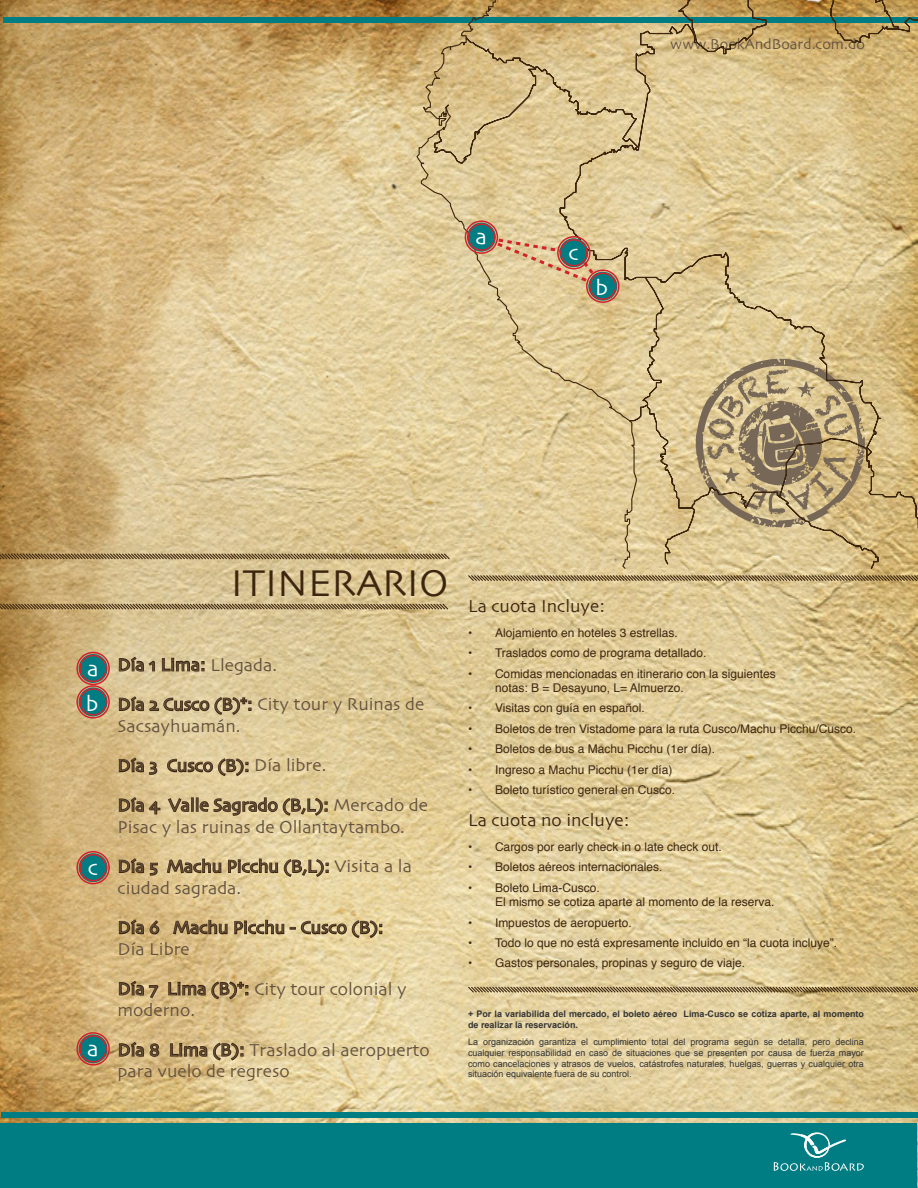
<style>
.page{position:relative;width:918px;height:1188px;background:#fff}
.page>*{position:absolute;margin:0;border:0;box-sizing:border-box;transform-origin:0 0}
.t1{font:39px "Skia";color:#3d260f}
.t2{font:22.5px/35px "Skia";color:#fff}
.t3{font:18px/21.6px "Skia";color:#64523f}
.t4{font:18px "Skia";color:#3d260f}
.t5{font:15px "Skia";color:#64523f}
.t6{font:12px/14.4px "Helvetica";color:#3d260f}
.t7{font:9px/10.8px "Arial";color:#333;text-align:justify}
.t8{font:700 9px/10.8px "Arial";color:#333}
</style>
<div class="page">
<img style="left:0;top:0;width:918px;height:1188px">
<div style="left:1px;top:1123px;width:916px;height:65px;background:#007d83"></div>
<div style="left:1px;top:1112px;width:917px;height:6px;background:#007d83"></div>
<div style="left:3px;top:17px;width:915px;height:5px;background:#007d83"></div>
<svg style="left:774px;top:1132px;width:90px;height:39px"></svg>
<svg style="left:118px;top:656px;width:210px;height:178px;background:#cfbb8c"></svg>
<svg style="left:118px;top:846px;width:264px;height:105px;background:#d2ba88"></svg>
<svg style="left:118px;top:980px;width:41px;height:19px"></svg>
<svg style="left:168px;top:980px;width:80px;height:32px;background:#b99d6c"></svg>
<svg style="left:118px;top:1041px;width:42px;height:17px"></svg>
<svg style="left:169px;top:1042px;width:75px;height:31px;background:#baa071"></svg>
<svg style="left:383px;top:0;width:535px;height:570px;background:#d3be8b"></svg>
<svg style="left:79px;top:654px;width:29px;height:29px"></svg>
<div style="left:76px;top:652px;width:34px;height:33px;border:1px solid #d2232a;border-radius:50%"></div>
<div style="left:79px;top:655px;width:28px;height:27px;border:1px solid #d2232a;border-radius:50%"></div>
<svg style="left:79px;top:687px;width:29px;height:29px"></svg>
<div style="left:76px;top:685px;width:34px;height:34px;border:1px solid #d2232a;border-radius:50%"></div>
<div style="left:79px;top:688px;width:28px;height:28px;border:1px solid #d2232a;border-radius:50%"></div>
<svg style="left:79px;top:853px;width:29px;height:29px"></svg>
<div style="left:76px;top:851px;width:34px;height:33px;border:1px solid #d2232a;border-radius:50%"></div>
<div style="left:79px;top:854px;width:28px;height:27px;border:1px solid #d2232a;border-radius:50%"></div>
<svg style="left:79px;top:1034px;width:29px;height:29px"></svg>
<div style="left:76px;top:1032px;width:34px;height:34px;border:1px solid #d2232a;border-radius:50%"></div>
<div style="left:79px;top:1035px;width:28px;height:28px;border:1px solid #d2232a;border-radius:50%"></div>
<svg style="left:467px;top:574px;width:451px;height:8px;background:#a58e64"></svg>
<svg style="left:0;top:602px;width:450px;height:9px;background:#a79065"></svg>
<svg style="left:0;top:552px;width:451px;height:9px;background:#a58e63"></svg>
<svg style="left:467px;top:985px;width:451px;height:9px;background:#ad996e"></svg>
<svg style="left:467px;top:223px;width:29px;height:29px"></svg>
<div style="left:465px;top:220px;width:33px;height:34px;border:1px solid #d2232a;border-radius:50%"></div>
<div style="left:468px;top:223px;width:27px;height:28px;border:1px solid #d2232a;border-radius:50%"></div>
<svg style="left:477px;top:233px;width:130px;height:58px;background:#d4bb91"></svg>
<svg style="left:588px;top:272px;width:29px;height:29px"></svg>
<div style="left:586px;top:269px;width:34px;height:34px;border:1px solid #d2232a;border-radius:50%"></div>
<div style="left:589px;top:272px;width:28px;height:28px;border:1px solid #d2232a;border-radius:50%"></div>
<svg style="left:559px;top:238px;width:29px;height:29px"></svg>
<div style="left:557px;top:236px;width:34px;height:33px;border:1px solid #d2232a;border-radius:50%"></div>
<div style="left:560px;top:239px;width:28px;height:27px;border:1px solid #d2232a;border-radius:50%"></div>
<h2 class="t2" style="left:475px;top:221px;width:13px">a</h2>
<p class="t5" style="left:670px;top:36px;width:196px">www.BookAndBoard.com.do</p>
<h2 class="t2" style="left:569px;top:236px;width:12px">c</h2>
<h2 class="t2" style="left:596px;top:271px;width:14px">b</h2>
<h1 class="t1" style="left:231px;top:560px;width:219px">ITINERARIO</h1>
<h2 class="t2" style="left:86px;top:652px;width:14px">a b</h2>
<h2 class="t2" style="left:88px;top:851px;width:12px">c</h2>
<h2 class="t2" style="left:87px;top:1032px;width:13px">a</h2>
<h3 class="t3" style="left:118px;top:646px;width:308px;line-height:39.6px">Día 1 Lima: Llegada.<br>Día 2 Cusco (B)*: City tour y Ruinas de</h3>
<h3 class="t3" style="left:118px;top:716px;width:125px">Sacsayhuamán.</h3>
<h3 class="t3" style="left:118px;top:747px;width:312px;line-height:39.6px">Día 3 Cusco (B): Día libre.<br>Día 4 Valle Sagrado (B,L): Mercado de</h3>
<h3 class="t3" style="left:118px;top:817px;width:289px">Pisac y las ruinas de Ollantaytambo.</h3>
<h3 class="t3" style="left:118px;top:857px;width:296px">Día 5 Machu Picchu (B,L): Visita a la ciudad sagrada.</h3>
<h3 class="t3" style="left:118px;top:918px;width:268px">Día 6 Machu Picchu - Cusco (B):<br>Día Libre</h3>
<h3 class="t3" style="left:118px;top:979px;width:291px">Día 7 Lima (B)*: City tour colonial y moderno.</h3>
<h3 class="t3" style="left:118px;top:1040px;width:314px">Día 8 Lima (B): Traslado al aeropuerto para vuelo de regreso</h3>
<h3 class="t4" style="left:468px;top:595px;width:139px">La cuota Incluye:</h3>
<p class="t6" style="left:468px;top:626px;width:211px">• Alojamiento en hoteles 3 estrellas.</p>
<p class="t6" style="left:468px;top:646px;width:240px">• Traslados como de programa detallado.</p>
<p class="t6" style="left:495px;top:667px;width:282px;text-indent:-27px">• Comidas mencionadas en itinerario con la siguientes notas: B = Desayuno, L= Almuerzo.</p>
<p class="t6" style="left:468px;top:701px;width:178px">• Visitas con guía en español.</p>
<p class="t6" style="left:468px;top:722px;width:390px">• Boletos de tren Vistadome para la ruta Cusco/Machu Picchu/Cusco.</p>
<p class="t6" style="left:468px;top:742px;width:249px">• Boletos de bus a Machu Picchu (1er día).</p>
<p class="t6" style="left:468px;top:763px;width:206px">• Ingreso a Machu Picchu (1er día)</p>
<p class="t6" style="left:468px;top:783px;width:209px">• Boleto turístico general en Cusco.</p>
<h3 class="t4" style="left:468px;top:809px;width:163px">La cuota no incluye:</h3>
<p class="t6" style="left:468px;top:840px;width:255px">• Cargos por early check in o late check out.</p>
<p class="t6" style="left:468px;top:860px;width:196px">• Boletos aéreos internacionales.</p>
<p class="t6" style="left:495px;top:881px;width:281px;text-indent:-27px">• Boleto Lima-Cusco.<br>El mismo se cotiza aparte al momento de la reserva.</p>
<p class="t6" style="left:468px;top:916px;width:165px">• Impuestos de aeropuerto.</p>
<p class="t6" style="left:468px;top:936px;width:371px">• Todo lo que no está expresamente incluido en “la cuota incluye”.</p>
<p class="t6" style="left:468px;top:956px;width:279px">• Gastos personales, propinas y seguro de viaje.</p>
<p class="t8" style="left:468px;top:1008px;width:397px">+ Por la variabilida del mercado, el boleto aéreo Lima-Cusco se cotiza aparte, al momento de realizar la reservación.</p>
<p class="t7" style="left:468px;top:1037px;width:397px">La organización garantiza el cumplimiento total del programa según se detalla, pero declina cualquier responsabilidad en caso de situaciones que se presenten por causa de fuerza mayor como cancelaciones y atrasos de vuelos, catástrofes naturales, huelgas, guerras y cualquier otra situación equivalente fuera de su control.</p>
</div>
